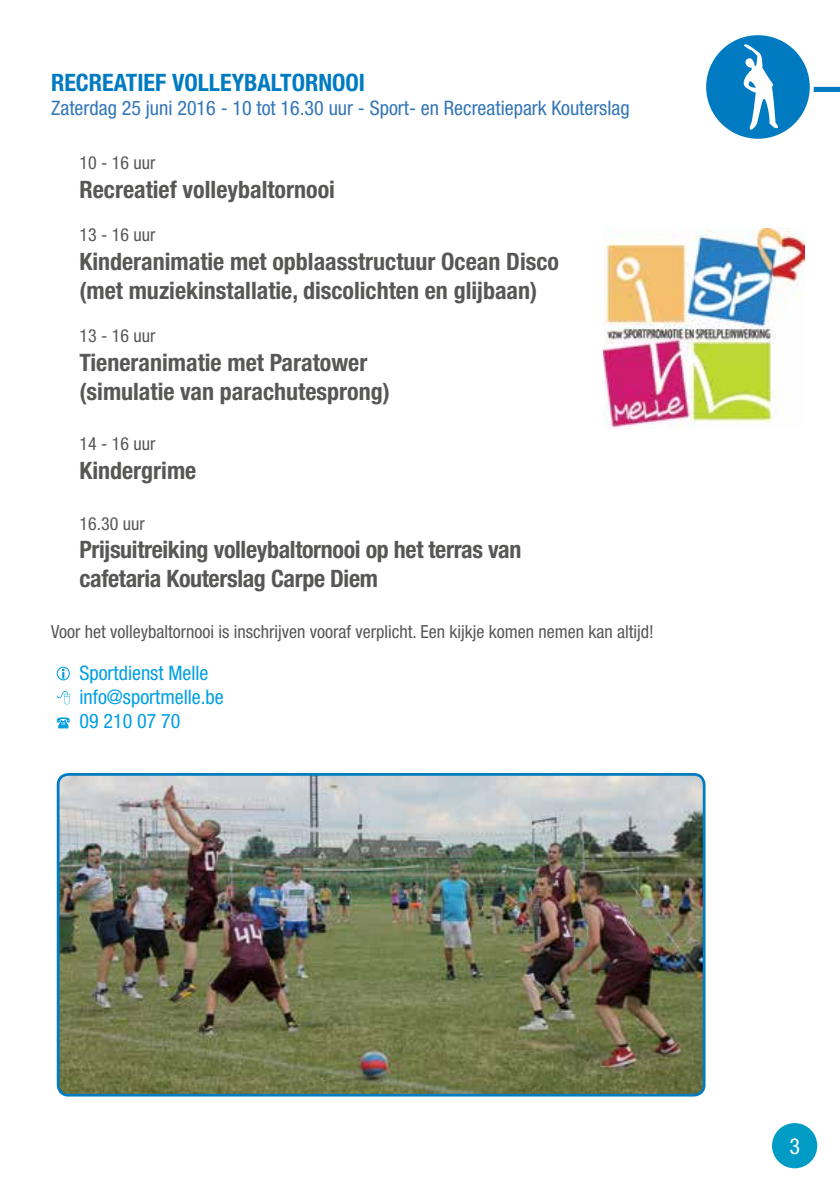
<style>
.page{position:relative;width:840px;height:1191px;background:#fff}
.page>*{position:absolute;margin:0;border:0;box-sizing:border-box;transform-origin:0 0}
.t1{font:700 condensed 24px/28.8px "Helvetica Neue";color:#575756}
.t2{font:700 condensed 24px "Helvetica Neue LT Std";color:#007bc1}
.t3{font:condensed 22px "Helvetica Neue";color:#fff}
.t4{font:condensed 20px "Helvetica Neue LT Std";color:#3376b8}
.t5{font:condensed 20px/24px "Helvetica Neue LT Std";color:#009fe3}
.t6{font:condensed 20px "Helvetica Neue";color:#009fe3}
.t7{font:condensed 18px "Helvetica Neue";color:#575756}
.t8{font:condensed 18px "Helvetica Neue LT Std";color:#575756}
</style>
<div class="page">
<svg style="left:57px;top:666px;width:13px;height:14px"></svg>
<svg style="left:57px;top:691px;width:13px;height:13px"></svg>
<svg style="left:57px;top:717px;width:13px;height:11px"></svg>
<svg style="left:703px;top:33px;width:108px;height:108px;background:#2a91cb"></svg>
<div style="left:701px;top:31px;width:112px;height:112px;border:4px solid #fff;border-radius:50%"></div>
<svg style="left:730px;top:40px;width:109px;height:90px"></svg>
<img style="left:603px;top:228px;width:201px;height:200px">
<img style="left:58px;top:774px;width:645px;height:321px">
<div style="left:57px;top:773px;width:648px;height:323px;border:3px solid #007bc1;border-radius:10px"></div>
<div style="left:771px;top:1123px;width:45px;height:45px;background:#009cc5;border-radius:50%"></div>
<p class="t2" style="left:51px;top:68px;width:315px">RECREATIEF VOLLEYBALTORNOOI</p>
<p class="t4" style="left:51px;top:96px;width:580px">Zaterdag 25 juni 2016 - 10 tot 16.30 uur - Sport- en Recreatiepark Kouterslag</p>
<p class="t8" style="left:79px;top:153px;width:77px">10 - 16 uur</p>
<p class="t1" style="left:79px;top:175px;width:257px">Recreatief volleybaltornooi</p>
<p class="t8" style="left:79px;top:225px;width:77px">13 - 16 uur</p>
<p class="t1" style="left:79px;top:247px;width:481px">Kinderanimatie met opblaasstructuur Ocean Disco (met muziekinstallatie, discolichten en glijbaan)</p>
<p class="t8" style="left:79px;top:325px;width:77px">13 - 16 uur</p>
<p class="t1" style="left:79px;top:348px;width:312px">Tieneranimatie met Paratower (simulatie van parachutesprong)</p>
<p class="t8" style="left:79px;top:433px;width:77px">14 - 16 uur</p>
<p class="t1" style="left:79px;top:456px;width:118px">Kindergrime</p>
<p class="t8" style="left:79px;top:513px;width:67px">16.30 uur</p>
<p class="t1" style="left:79px;top:535px;width:443px">Prijsuitreiking volleybaltornooi op het terras van cafetaria Kouterslag Carpe Diem</p>
<p class="t7" style="left:51px;top:621px;width:604px">Voor het volleybaltornooi is inschrijven vooraf verplicht. Een kijkje komen nemen kan altijd!</p>
<p class="t6" style="left:79px;top:662px;width:130px">Sportdienst Melle</p>
<p class="t5" style="left:79px;top:685px;width:146px">info@sportmelle.be<br>09 210 07 70</p>
<p class="t3" style="left:788px;top:1133px;width:12px">3</p>
</div>
